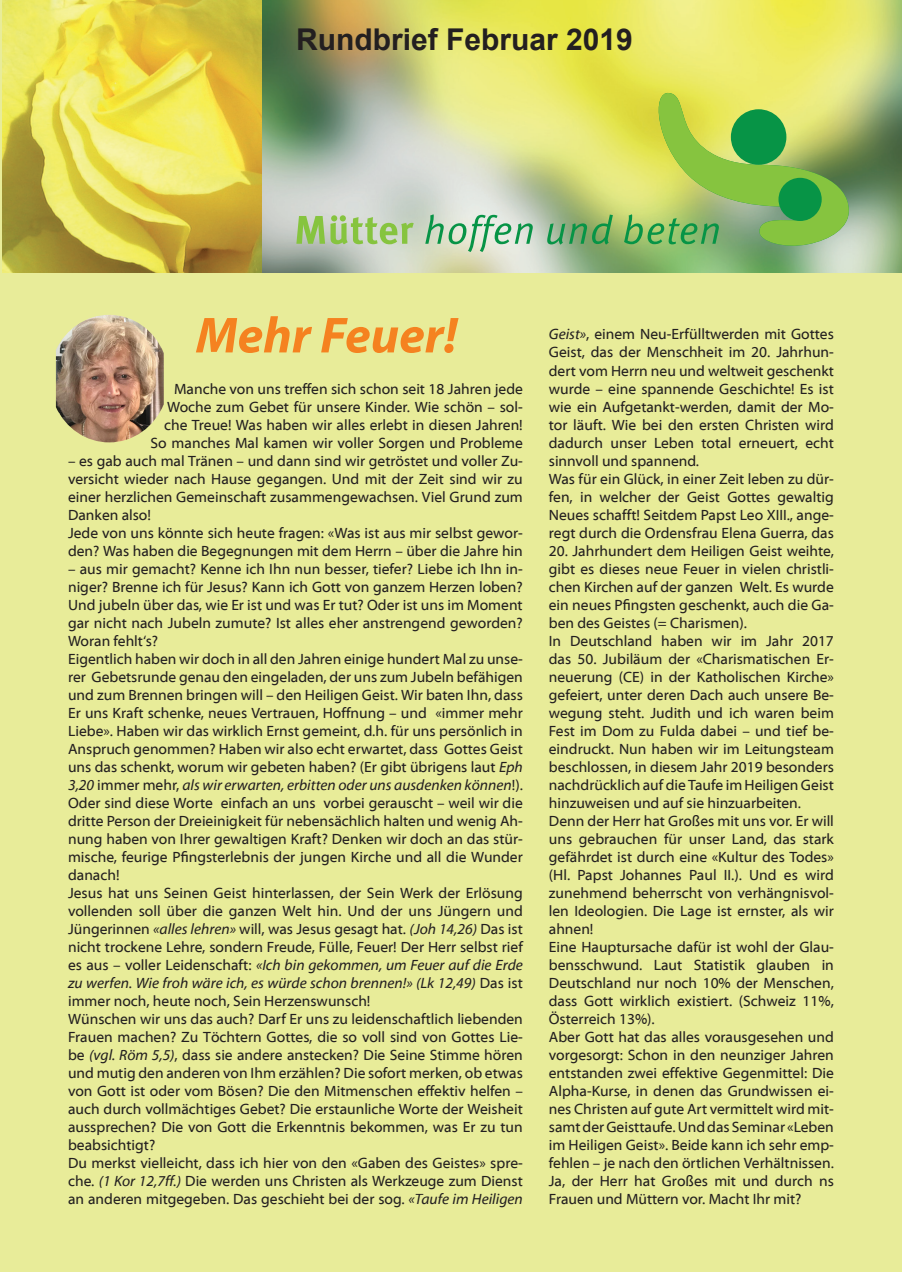
<style>
.page{position:relative;width:902px;height:1272px;background:#fff}
.page>*{position:absolute;margin:0;border:0;box-sizing:border-box;transform-origin:0 0}
.Titel_gross_orange{font:italic 700 51px "Myriad Pro";color:#f58220}
.t1{font:700 30px "Arial";color:#231f20}
.Text_Normal{font:15px/18px "Myriad Web Pro";color:#231f20;text-align:justify}
.s1{font-style:italic}
</style>
<div class="page">
<div style="left:0;top:0;width:901px;height:1271px;background:#e8ec99"></div>
<img style="left:2px;top:0;width:899px;height:272px">
<svg style="left:296px;top:215px;width:117px;height:29px;background:#adcc8c"></svg>
<svg style="left:425px;top:214px;width:107px;height:38px;background:#afd2b5"></svg>
<svg style="left:547px;top:214px;width:65px;height:30px;background:#71a86c"></svg>
<svg style="left:624px;top:93px;width:224px;height:156px;background:#9cc45b"></svg>
<img style="left:56px;top:315px;width:108px;height:127px">
<p class="t1" style="left:296px;top:18px;width:338px">Rundbrief Februar 2019</p>
<p class="Titel_gross_orange" style="left:196px;top:302px;width:263px">Mehr Feuer!</p>
<p class="Text_Normal" style="left:151px;top:380px;width:374px;text-align:right">Manche von uns treffen sich schon seit 18 Jahren jede Woche zum Gebet für unsere Kinder. Wie schön – sol&shy;che Treue! Was haben wir alles erlebt in diesen Jahren!<br>So manches Mal kamen wir voller Sorgen und Probleme</p>
<p class="Text_Normal" style="left:68px;top:452px;width:456px">– es gab auch mal Tränen – und dann sind wir getröstet und voller Zu&shy;versicht wieder nach Hause gegangen. Und mit der Zeit sind wir zu einer herzlichen Gemeinschaft zusammengewachsen. Viel Grund zum Danken also!</p>
<p class="Text_Normal" style="left:68px;top:524px;width:456px">Jede von uns könnte sich heute fragen: «Was ist aus mir selbst gewor&shy;den? Was haben die Begegnungen mit dem Herrn – über die Jahre hin</p>
<p class="Text_Normal" style="left:68px;top:560px;width:456px">– aus mir gemacht? Kenne ich Ihn nun besser, tiefer? Liebe ich Ihn in&shy;niger? Brenne ich für Jesus? Kann ich Gott von ganzem Herzen loben?<br>Und jubeln über das, wie Er ist und was Er tut? Oder ist uns im Moment gar nicht nach Jubeln zumute? Ist alles eher anstrengend geworden?<br>Woran fehlt‘s?</p>
<p class="Text_Normal" style="left:68px;top:650px;width:456px">Eigentlich haben wir doch in all den Jahren einige hundert Mal zu unse&shy;rer Gebetsrunde genau den eingeladen, der uns zum Jubeln befähigen und zum Brennen bringen will – den Heiligen Geist. Wir baten Ihn, dass Er uns Kraft schenke, neues Vertrauen, Hoffnung – und «immer mehr Liebe». Haben wir das wirklich Ernst gemeint, d.h. für uns persönlich in Anspruch genommen? Haben wir also echt erwartet, dass Gottes Geist uns das schenkt, worum wir gebeten haben? (Er gibt übrigens laut <span class="s1">Eph 3,20</span> immer mehr, <span class="s1">als wir erwarten, erbitten oder uns ausdenken können</span>!).<br>Oder sind diese Worte einfach an uns vorbei gerauscht – weil wir die dritte Person der Dreieinigkeit für nebensächlich halten und wenig Ah&shy;nung haben von Ihrer gewaltigen Kraft? Denken wir doch an das stür&shy;mische, feurige Pfingsterlebnis der jungen Kirche und all die Wunder danach!</p>
<p class="Text_Normal" style="left:68px;top:884px;width:456px">Jesus hat uns Seinen Geist hinterlassen, der Sein Werk der Erlösung vollenden soll über die ganzen Welt hin. Und der uns Jüngern und Jüngerinnen <span class="s1">«alles lehren»</span> will, was Jesus gesagt hat. <span class="s1">(Joh 14,26)</span> Das ist nicht trockene Lehre, sondern Freude, Fülle, Feuer! Der Herr selbst rief es aus – voller Leidenschaft: <span class="s1">«Ich bin gekommen, um Feuer auf die Erde zu werfen. Wie froh wäre ich, es würde schon brennen!» (Lk 12,49)</span> Das ist immer noch, heute noch, Sein Herzenswunsch!</p>
<p class="Text_Normal" style="left:68px;top:1010px;width:456px">Wünschen wir uns das auch? Darf Er uns zu leidenschaftlich liebenden Frauen machen? Zu Töchtern Gottes, die so voll sind von Gottes Lie&shy;be <span class="s1">(vgl. Röm 5,5)</span>, dass sie andere anstecken? Die Seine Stimme hören und mutig den anderen von Ihm erzählen? Die sofort merken, ob etwas von Gott ist oder vom Bösen? Die den Mitmenschen effektiv helfen – auch durch vollmächtiges Gebet? Die erstaunliche Worte der Weisheit aussprechen? Die von Gott die Erkenntnis bekommen, was Er zu tun beabsichtigt?</p>
<p class="Text_Normal" style="left:68px;top:1154px;width:456px">Du merkst vielleicht, dass ich hier von den «Gaben des Geistes» spre&shy;che. <span class="s1">(1 Kor 12,7ff.)</span> Die werden uns Christen als Werkzeuge zum Dienst an anderen mitgegeben. Das geschieht bei der sog. <span class="s1">«Taufe im Heiligen</span></p>
<p class="Text_Normal" style="left:549px;top:326px;width:286px"><span class="s1">Geist»</span>, einem Neu-Erfülltwerden mit Gottes Geist, das der Menschheit im 20. Jahrhun&shy;dert vom Herrn neu und weltweit geschenkt wurde – eine spannende Geschichte! Es ist wie ein Aufgetankt-werden, damit der Mo&shy;tor läuft. Wie bei den ersten Christen wird dadurch unser Leben total erneuert, echt sinnvoll und spannend.</p>
<p class="Text_Normal" style="left:549px;top:470px;width:286px">Was für ein Glück, in einer Zeit leben zu dür&shy;fen, in welcher der Geist Gottes gewaltig Neues schafft! Seitdem Papst Leo XIII., ange&shy;regt durch die Ordensfrau Elena Guerra, das</p>
<p class="Text_Normal" style="left:549px;top:542px;width:286px">20. Jahrhundert dem Heiligen Geist weihte, gibt es dieses neue Feuer in vielen christli&shy;chen Kirchen auf der ganzen Welt. Es wurde ein neues Pfingsten geschenkt, auch die Ga&shy;ben des Geistes (= Charismen).</p>
<p class="Text_Normal" style="left:549px;top:632px;width:286px">In Deutschland haben wir im Jahr 2017 das 50. Jubiläum der «Charismatischen Er&shy;neuerung (CE) in der Katholischen Kirche» gefeiert, unter deren Dach auch unsere Be&shy;wegung steht. Judith und ich waren beim Fest im Dom zu Fulda dabei – und tief be&shy;eindruckt. Nun haben wir im Leitungsteam beschlossen, in diesem Jahr 2019 besonders nachdrücklich auf die Taufe im Heiligen Geist hinzuweisen und auf sie hinzuarbeiten.</p>
<p class="Text_Normal" style="left:549px;top:812px;width:286px">Denn der Herr hat Großes mit uns vor. Er will uns gebrauchen für unser Land, das stark gefährdet ist durch eine «Kultur des Todes» (Hl. Papst Johannes Paul II.). Und es wird zunehmend beherrscht von verhängnisvol&shy;len Ideologien. Die Lage ist ernster, als wir ahnen!</p>
<p class="Text_Normal" style="left:549px;top:938px;width:286px">Eine Hauptursache dafür ist wohl der Glau&shy;bensschwund. Laut Statistik glauben in Deutschland nur noch 10% der Menschen, dass Gott wirklich existiert. (Schweiz 11%, Österreich 13%).</p>
<p class="Text_Normal" style="left:549px;top:1028px;width:286px">Aber Gott hat das alles vorausgesehen und vorgesorgt: Schon in den neunziger Jahren entstanden zwei effektive Gegenmittel: Die Alpha-Kurse, in denen das Grundwissen ei&shy;nes Christen auf gute Art vermittelt wird mit&shy;samt der Geisttaufe. Und das Seminar «Leben im Heiligen Geist». Beide kann ich sehr emp&shy;fehlen – je nach den örtlichen Verhältnissen.<br>Ja, der Herr hat Großes mit und durch ns Frauen und Müttern vor. Macht Ihr mit?</p>
</div>
